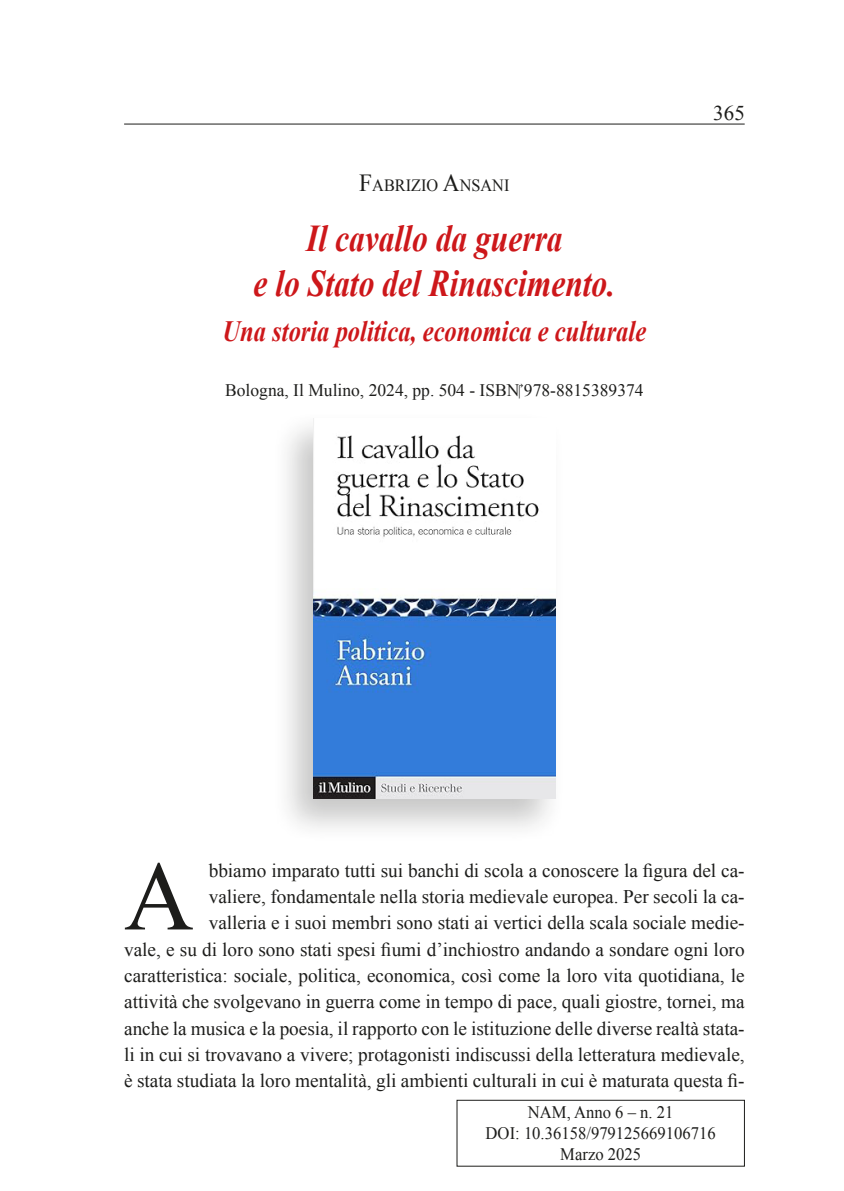
<style>
.page{position:relative;width:844px;height:1191px;background:#fff}
.page>*{position:absolute;margin:0;border:0;box-sizing:border-box;transform-origin:0 0}
.t1{font:98.52px "Times New Roman";color:#1d1d1b}
.t2{font:italic 700 37.8px/45.1px "Times New Roman";color:#cd171a;text-align:center;scale:.83 1}
.t3{font:italic 700 29.4px "Times New Roman";color:#cd171a;scale:.83 1}
.t4{font:21px "Times New Roman";color:#1d1d1b}
.t5{font:19.25px/26.2px "Times New Roman";color:#1d1d1b;text-align:right}
.t6{font:17.5px/21px "Times New Roman";color:#1d1d1b;text-align:center;scale:.95 1}
.t7{font:17.5px "Times New Roman";color:#1d1d1b}
.t8{font:17.15px "Times New Roman";color:#1d1d1b;scale:.95 1}
.s1{font-size:24.5px}
.s2{font-style:inherit}
</style>
<div class="page">
<hr style="left:124px;top:124px;width:620px;height:1px;background:#1d1d1b">
<div style="left:271px;top:410px;width:295px;height:433px;background:#1d1d1b;opacity:.25"></div>
<img style="left:313px;top:418px;width:242px;height:380px">
<div style="left:456px;top:1100px;width:288px;height:66px;border:1px solid #1d1d1b"></div>
<p class="t8" style="left:359px;top:173px;width:160px"><span class="s1">F</span>ABRIZIO <span class="s1">A</span>NSANI</p>
<h2 class="t2" style="left:253px;top:214px;width:437px">Il cavallo da guerra<br>e lo Stato del Rinascimento.</h2>
<h3 class="t3" style="left:222px;top:311px;width:512px">Una storia politica, economica e culturale</h3>
<p class="t7" style="left:225px;top:379px;width:420px">Bologna, Il Mulino, 2024, pp. 504 - ISBN 978-8815389374</p>
<p class="t4" style="left:713px;top:99px;width:33px">365</p>
<h1 class="t1" style="left:124px;top:830px;width:71px">A</h1>
<p class="t5" style="left:124px;top:857px;width:622px">bbiamo imparato tutti sui banchi di scola a conoscere la figura del ca-<br>valiere, fondamentale nella storia medievale europea. Per secoli la ca-<br>valleria e i suoi membri sono stati ai vertici della scala sociale medie-<br>vale, e su di loro sono stati spesi fiumi d’inchiostro andando a sondare ogni loro caratteristica: sociale, politica, economica, così come la loro vita quotidiana, le attività che svolgevano in guerra come in tempo di pace, quali giostre, tornei, ma anche la musica e la poesia, il rapporto con le istituzione delle diverse realtà stata&shy;li in cui si trovavano a vivere; protagonisti indiscussi della letteratura medievale, è stata studiata la loro mentalità, gli ambienti culturali in cui è maturata questa fi-</p>
<p class="t6" style="left:485px;top:1101px;width:244px">NAM, Anno 6 – n. 21<br>DOI: <span class="s2">10.36158/979125669106716<br></span>Marzo 2025</p>
</div>
